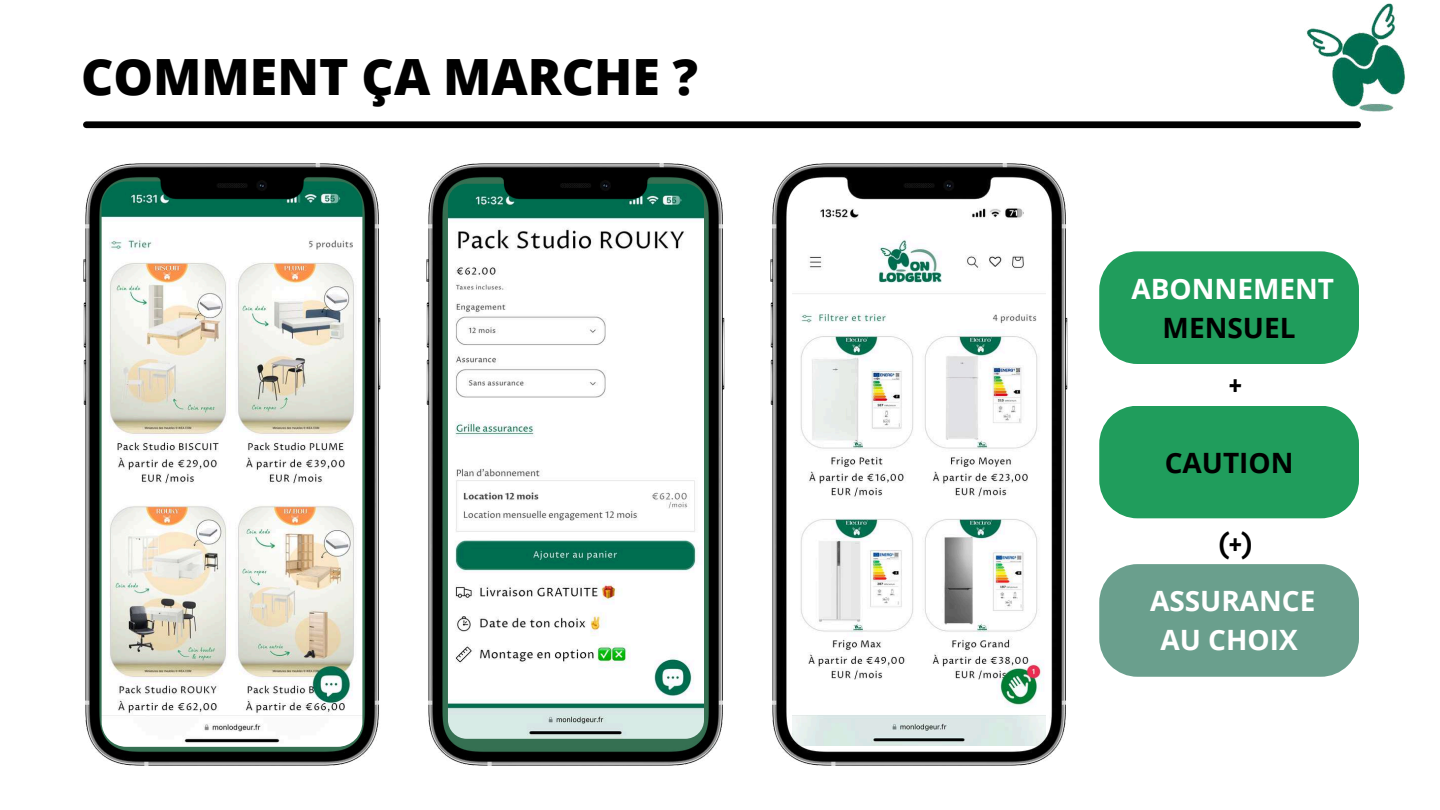
<style>
.page{position:relative;width:1440px;height:810px;background:#fff}
.page>*{position:absolute;margin:0;border:0;box-sizing:border-box;transform-origin:0 0}
.t1{font:800 50px "Open Sans";color:#000}
.t2{font:31.5px "Berlin Sans FB";color:#000}
.t3{font:700 28px/39px "Open Sans";color:#fff;text-align:center}
.t4{font:700 28px "Open Sans";color:#000}
</style>
<div class="page">
<img style="left:427px;top:163px;width:297px;height:602px">
<div style="left:1099px;top:251px;width:260px;height:113px;background:#209d5c"></div>
<div style="left:86px;top:121px;width:1272px;height:7px;background:#000"></div>
<img style="left:1303px;top:3px;width:102px;height:124px">
<img style="left:83px;top:163px;width:298px;height:602px">
<div style="left:1099px;top:564px;width:260px;height:113px;background:#6a9f8d"></div>
<div style="left:1099px;top:406px;width:260px;height:112px;background:#209d5c"></div>
<img style="left:770px;top:163px;width:298px;height:602px">
<h1 class="t1" style="left:81px;top:41px;width:619px">COMMENT ÇA MARCHE ?</h1>
<p class="t3" style="left:1131px;top:268px;width:204px">ABONNEMENT</p>
<p class="t4" style="left:1163px;top:308px;width:134px">MENSUEL</p>
<p class="t2" style="left:1229px;top:367px;width:14px">+</p>
<p class="t4" style="left:1165px;top:443px;width:130px">CAUTION</p>
<p class="t2" style="left:1218px;top:526px;width:36px">(+)</p>
<p class="t3" style="left:1150px;top:581px;width:167px">ASSURANCE<br>AU CHOIX</p>
</div>
